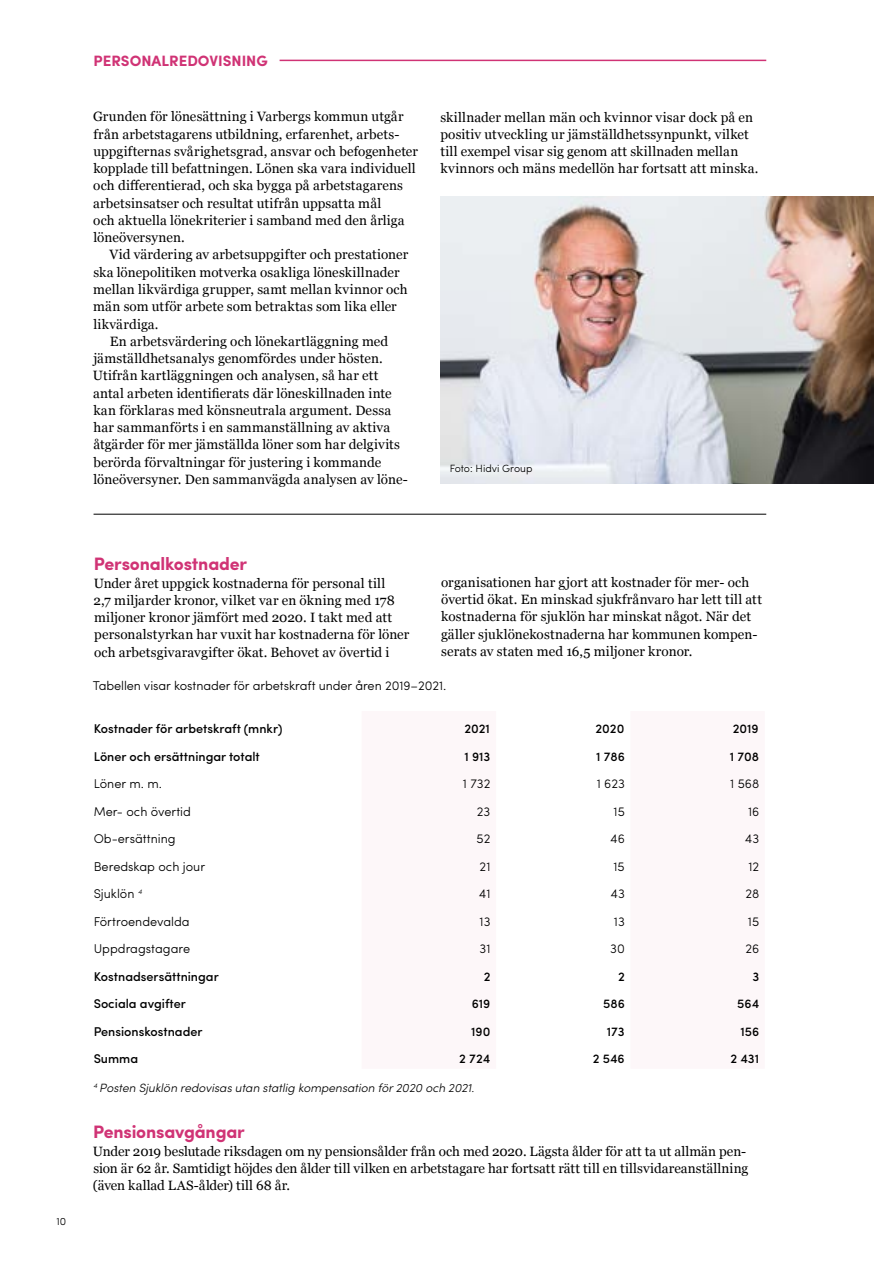
<style>
.page{position:relative;width:893px;height:1263px;background:#fff}
.page>*{position:absolute;margin:0;border:0;box-sizing:border-box;transform-origin:0 0}
.t1{font:700 18px "Sofia Pro";letter-spacing:-.01em;color:#d03375}
.t2{font:700 15px "Sofia Pro";color:#d03375}
.t3{font:13.5px/17.2px "Georgia";letter-spacing:.01em;color:#000}
.t4{font:300 12.75px "Sofia Pro";color:#000}
.t5{font:500 12.75px "Sofia Pro";color:#000}
.t6{font:italic 300 12px "Sofia Pro";color:#000}
.t7{font:300 10.5px "Sofia Pro";color:#000}
</style>
<div class="page">
<hr style="left:280px;top:60px;width:486px;height:1px;background:#d03375">
<hr style="left:94px;top:514px;width:672px;height:1px;background:#000">
<img style="left:440px;top:197px;width:433px;height:286px">
<p class="t2" style="left:94px;top:49px;width:176px">PERSONALREDOVISNING</p>
<p class="t3" style="left:93px;top:108px;width:326px">Grunden för lönesättning i Varbergs kommun utgår från arbetstagarens utbildning, erfarenhet, arbets&shy;uppgifternas svårighetsgrad, ansvar och befogenheter kopplade till befattningen. Lönen ska vara individuell och differentierad, och ska bygga på arbetstagarens arbetsinsatser och resultat utifrån uppsatta mål<br>och aktuella lönekriterier i samband med den årliga löneöversynen.</p>
<p class="t3" style="left:93px;top:246px;width:316px;text-indent:16px">Vid värdering av arbetsuppgifter och prestationer ska lönepolitiken motverka osakliga löneskillnader mellan likvärdiga grupper, samt mellan kvinnor och män som utför arbete som betraktas som lika eller likvärdiga.</p>
<p class="t3" style="left:93px;top:332px;width:316px;text-indent:17px">En arbetsvärdering och lönekartläggning med jämställdhetsanalys genomfördes under hösten.<br>Utifrån kartläggningen och analysen, så har ett antal arbeten identifierats där löneskillnaden inte kan förklaras med könsneutrala argument. Dessa har sammanförts i en sammanställning av aktiva åtgärder för mer jämställda löner som har delgivits berörda förvaltningar för justering i kommande löneöversyner. Den sammanvägda analysen av löne-</p>
<p class="t3" style="left:440px;top:108px;width:319px">skillnader mellan män och kvinnor visar dock på en positiv utveckling ur jämställdhetssynpunkt, vilket till exempel visar sig genom att skillnaden mellan kvinnors och mäns medellön har fortsatt att minska.</p>
<p class="t7" style="left:450px;top:461px;width:84px">Foto: Hidvi Group</p>
<p class="t7" style="left:56px;top:1213px;width:12px">10</p>
<h1 class="t1" style="left:94px;top:550px;width:155px">Personalkostnader</h1>
<p class="t3" style="left:94px;top:574px;width:317px">Under året uppgick kostnaderna för personal till<br>2,7 miljarder kronor, vilket var en ökning med 178 miljoner kronor jämfört med 2020. I takt med att personalstyrkan har vuxit har kostnaderna för löner och arbetsgivaravgifter ökat. Behovet av övertid i</p>
<p class="t3" style="left:441px;top:573px;width:322px">organisationen har gjort att kostnader för mer- och övertid ökat. En minskad sjukfrånvaro har lett till att kostnaderna för sjuklön har minskat något. När det gäller sjuklönekostnaderna har kommunen kompen&shy;serats av staten med 16,5 miljoner kronor.</p>
<p class="t4" style="left:93px;top:676px;width:355px">Tabellen visar kostnader för arbetskraft under åren 2019–2021.</p>
<p class="t5" style="left:94px;top:719px;width:190px">Kostnader för arbetskraft (mnkr)</p>
<p class="t5" style="left:464px;top:719px;width:27px">2021</p>
<p class="t5" style="left:595px;top:719px;width:30px">2020</p>
<p class="t5" style="left:733px;top:719px;width:28px">2019</p>
<p class="t5" style="left:94px;top:747px;width:168px">Löner och ersättningar totalt</p>
<p class="t5" style="left:464px;top:747px;width:28px">1 913</p>
<p class="t5" style="left:596px;top:747px;width:30px">1 786</p>
<p class="t5" style="left:730px;top:747px;width:31px">1 708</p>
<p class="t4" style="left:94px;top:775px;width:70px">Löner m. m.</p>
<p class="t4" style="left:463px;top:775px;width:29px">1 732</p>
<p class="t4" style="left:597px;top:775px;width:30px">1 623</p>
<p class="t4" style="left:730px;top:775px;width:30px">1 568</p>
<p class="t4" style="left:94px;top:802px;width:99px">Mer- och övertid</p>
<p class="t4" style="left:477px;top:802px;width:15px">23</p>
<p class="t4" style="left:614px;top:802px;width:13px">15</p>
<p class="t4" style="left:748px;top:802px;width:13px">16</p>
<p class="t4" style="left:94px;top:829px;width:84px">Ob-ersättning</p>
<p class="t4" style="left:477px;top:829px;width:15px">52</p>
<p class="t4" style="left:610px;top:829px;width:16px">46</p>
<p class="t4" style="left:745px;top:829px;width:16px">43</p>
<p class="t4" style="left:94px;top:857px;width:113px">Beredskap och jour</p>
<p class="t4" style="left:480px;top:857px;width:12px">21</p>
<p class="t4" style="left:613px;top:857px;width:13px">15</p>
<p class="t4" style="left:748px;top:857px;width:12px">12</p>
<p class="t4" style="left:94px;top:884px;width:50px">Sjuklön <sup>4</sup></p>
<p class="t4" style="left:479px;top:884px;width:13px">41</p>
<p class="t4" style="left:611px;top:884px;width:16px">43</p>
<p class="t4" style="left:745px;top:884px;width:15px">28</p>
<p class="t4" style="left:94px;top:912px;width:98px">Förtroendevalda</p>
<p class="t4" style="left:480px;top:912px;width:12px">13</p>
<p class="t4" style="left:614px;top:912px;width:12px">13</p>
<p class="t4" style="left:748px;top:912px;width:13px">15</p>
<p class="t4" style="left:94px;top:939px;width:98px">Uppdragstagare</p>
<p class="t4" style="left:480px;top:939px;width:12px">31</p>
<p class="t4" style="left:610px;top:939px;width:16px">30</p>
<p class="t4" style="left:745px;top:939px;width:15px">26</p>
<p class="t5" style="left:94px;top:967px;width:127px">Kostnadsersättningar</p>
<p class="t5" style="left:484px;top:967px;width:8px">2</p>
<p class="t5" style="left:618px;top:967px;width:8px">2</p>
<p class="t5" style="left:752px;top:967px;width:8px">3</p>
<p class="t5" style="left:94px;top:994px;width:94px">Sociala avgifter</p>
<p class="t5" style="left:472px;top:994px;width:20px">619</p>
<p class="t5" style="left:603px;top:994px;width:23px">586</p>
<p class="t5" style="left:737px;top:994px;width:23px">564</p>
<p class="t5" style="left:94px;top:1022px;width:110px">Pensionskostnader</p>
<p class="t5" style="left:471px;top:1022px;width:21px">190</p>
<p class="t5" style="left:607px;top:1022px;width:20px">173</p>
<p class="t5" style="left:740px;top:1022px;width:20px">156</p>
<p class="t5" style="left:94px;top:1049px;width:46px">Summa</p>
<p class="t5" style="left:459px;top:1049px;width:33px">2 724</p>
<p class="t5" style="left:593px;top:1049px;width:33px">2 546</p>
<p class="t5" style="left:730px;top:1049px;width:30px">2 431</p>
<p class="t6" style="left:94px;top:1079px;width:382px"><sup>4</sup> Posten Sjuklön redovisas utan statlig kompensation för 2020 och 2021.</p>
<h1 class="t1" style="left:93px;top:1118px;width:153px">Pensionsavgångar</h1>
<p class="t3" style="left:93px;top:1142px;width:657px">Under 2019 beslutade riksdagen om ny pensionsålder från och med 2020. Lägsta ålder för att ta ut allmän pen&shy;sion är 62 år. Samtidigt höjdes den ålder till vilken en arbetstagare har fortsatt rätt till en tillsvidareanställning (även kallad LAS-ålder) till 68 år.</p>
</div>
